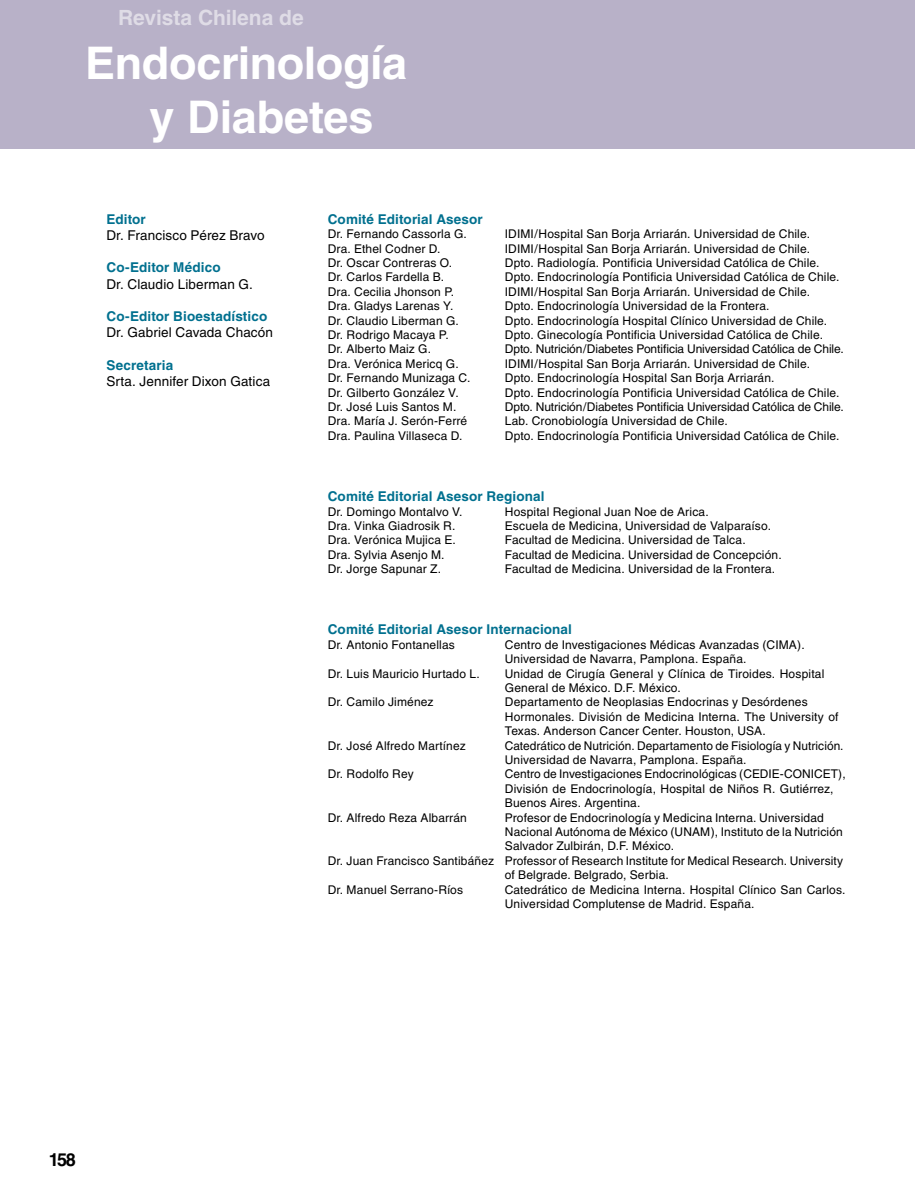
<style>
.page{position:relative;width:915px;height:1191px;background:#fff}
.page>*{position:absolute;margin:0;border:0;box-sizing:border-box;transform-origin:0 0}
.t1{font:700 45px/54px "Helvetica";letter-spacing:-.01em;color:#fff}
.t2{font:700 21px "Helvetica";letter-spacing:-.005em;color:#dfdce6}
.t3{font:700 18px "Helvetica";color:#000}
.t4{font:700 13.5px "Helvetica";letter-spacing:.01em;color:#00708f}
.t5{font:13.5px "Helvetica";letter-spacing:.01em;color:#000}
.t6{font:12px/14.4px "Helvetica";letter-spacing:.01em;color:#000}
</style>
<div class="page">
<div style="left:0;top:0;width:914px;height:149px;background:#b8b1c8"></div>
<h2 class="t2" style="left:118px;top:5px;width:187px">Revista Chilena de</h2>
<h1 class="t1" style="left:150px;top:35px;width:259px;text-indent:-64px">Endocrinología y Diabetes</h1>
<p class="t4" style="left:106px;top:211px;width:41px">Editor</p>
<p class="t5" style="left:106px;top:227px;width:160px">Dr. Francisco Pérez Bravo</p>
<p class="t4" style="left:106px;top:259px;width:116px">Co-Editor Médico</p>
<p class="t5" style="left:106px;top:276px;width:148px">Dr. Claudio Liberman G.</p>
<p class="t4" style="left:106px;top:308px;width:162px">Co-Editor Bioestadístico</p>
<p class="t5" style="left:106px;top:325px;width:168px">Dr. Gabriel Cavada Chacón</p>
<p class="t4" style="left:106px;top:357px;width:68px">Secretaria</p>
<p class="t5" style="left:106px;top:373px;width:165px">Srta. Jennifer Dixon Gatica</p>
<p class="t4" style="left:327px;top:211px;width:156px">Comité Editorial Asesor</p>
<p class="t6" style="left:327px;top:227px;width:141px">Dr. Fernando Cassorla G.</p>
<p class="t6" style="left:504px;top:227px;width:306px">IDIMI/Hospital San Borja Arriarán. Universidad de Chile.</p>
<p class="t6" style="left:327px;top:241px;width:114px">Dra. Ethel Codner D.</p>
<p class="t6" style="left:504px;top:241px;width:306px">IDIMI/Hospital San Borja Arriarán. Universidad de Chile.</p>
<p class="t6" style="left:327px;top:255px;width:126px">Dr. Oscar Contreras O.</p>
<p class="t6" style="left:504px;top:255px;width:316px">Dpto. Radiología. Pontificia Universidad Católica de Chile.</p>
<p class="t6" style="left:327px;top:270px;width:118px">Dr. Carlos Fardella B.</p>
<p class="t6" style="left:504px;top:270px;width:336px">Dpto. Endocrinología Pontificia Universidad Católica de Chile.</p>
<p class="t6" style="left:327px;top:284px;width:128px">Dra. Cecilia Jhonson P.</p>
<p class="t6" style="left:504px;top:284px;width:306px">IDIMI/Hospital San Borja Arriarán. Universidad de Chile.</p>
<p class="t6" style="left:327px;top:299px;width:127px">Dra. Gladys Larenas Y.</p>
<p class="t6" style="left:504px;top:299px;width:266px">Dpto. Endocrinología Universidad de la Frontera.</p>
<p class="t6" style="left:327px;top:313px;width:133px">Dr. Claudio Liberman G.</p>
<p class="t6" style="left:504px;top:313px;width:324px">Dpto. Endocrinología Hospital Clínico Universidad de Chile.</p>
<p class="t6" style="left:327px;top:327px;width:123px">Dr. Rodrigo Macaya P.</p>
<p class="t6" style="left:504px;top:327px;width:319px">Dpto. Ginecología Pontificia Universidad Católica de Chile.</p>
<p class="t6" style="left:327px;top:342px;width:105px">Dr. Alberto Maiz G.</p>
<p class="t6" style="left:504px;top:342px;width:340px">Dpto. Nutrición/Diabetes Pontificia Universidad Católica de Chile.</p>
<p class="t6" style="left:327px;top:356px;width:132px">Dra. Verónica Mericq G.</p>
<p class="t6" style="left:504px;top:356px;width:306px">IDIMI/Hospital San Borja Arriarán. Universidad de Chile.</p>
<p class="t6" style="left:327px;top:371px;width:144px">Dr. Fernando Munizaga C.</p>
<p class="t6" style="left:504px;top:371px;width:271px">Dpto. Endocrinología Hospital San Borja Arriarán.</p>
<p class="t6" style="left:327px;top:385px;width:132px">Dr. Gilberto González V.</p>
<p class="t6" style="left:504px;top:385px;width:336px">Dpto. Endocrinología Pontificia Universidad Católica de Chile.</p>
<p class="t6" style="left:327px;top:399px;width:130px">Dr. José Luis Santos M.</p>
<p class="t6" style="left:504px;top:399px;width:340px">Dpto. Nutrición/Diabetes Pontificia Universidad Católica de Chile.</p>
<p class="t6" style="left:327px;top:414px;width:141px">Dra. María J. Serón-Ferré</p>
<p class="t6" style="left:504px;top:414px;width:224px">Lab. Cronobiología Universidad de Chile.</p>
<p class="t6" style="left:327px;top:428px;width:136px">Dra. Paulina Villaseca D.</p>
<p class="t6" style="left:504px;top:428px;width:336px">Dpto. Endocrinología Pontificia Universidad Católica de Chile.</p>
<p class="t4" style="left:327px;top:488px;width:218px">Comité Editorial Asesor Regional</p>
<p class="t6" style="left:327px;top:504px;width:136px">Dr. Domingo Montalvo V.</p>
<p class="t6" style="left:504px;top:504px;width:205px">Hospital Regional Juan Noe de Arica.</p>
<p class="t6" style="left:327px;top:518px;width:129px">Dra. Vinka Giadrosik R.</p>
<p class="t6" style="left:504px;top:518px;width:267px">Escuela de Medicina, Universidad de Valparaíso.</p>
<p class="t6" style="left:327px;top:533px;width:130px">Dra. Verónica Mujica E.</p>
<p class="t6" style="left:504px;top:533px;width:242px">Facultad de Medicina. Universidad de Talca.</p>
<p class="t6" style="left:327px;top:547px;width:118px">Dra. Sylvia Asenjo M.</p>
<p class="t6" style="left:504px;top:547px;width:278px">Facultad de Medicina. Universidad de Concepción.</p>
<p class="t6" style="left:327px;top:561px;width:115px">Dr. Jorge Sapunar Z.</p>
<p class="t6" style="left:504px;top:561px;width:272px">Facultad de Medicina. Universidad de la Frontera.</p>
<p class="t4" style="left:327px;top:621px;width:246px">Comité Editorial Asesor Internacional</p>
<p class="t6" style="left:327px;top:637px;width:129px">Dr. Antonio Fontanellas</p>
<p class="t6" style="left:504px;top:637px;width:301px">Centro de Investigaciones Médicas Avanzadas (CIMA).<br>Universidad de Navarra, Pamplona. España.</p>
<p class="t6" style="left:327px;top:666px;width:154px">Dr. Luis Mauricio Hurtado L.</p>
<p class="t6" style="left:504px;top:666px;width:321px">Unidad de Cirugía General y Clínica de Tiroides. Hospital<br>General de México. D.F. México.</p>
<p class="t6" style="left:327px;top:695px;width:107px">Dr. Camilo Jiménez</p>
<p class="t6" style="left:504px;top:695px;width:335px">Departamento de Neoplasias Endocrinas y Desórdenes<br>Hormonales. División de Medicina Interna. The University of<br>Texas. Anderson Cancer Center. Houston, USA.</p>
<p class="t6" style="left:327px;top:738px;width:139px">Dr. José Alfredo Martínez</p>
<p class="t6" style="left:504px;top:738px;width:340px">Catedrático de Nutrición. Departamento de Fisiología y Nutrición.<br>Universidad de Navarra, Pamplona. España.</p>
<p class="t6" style="left:327px;top:767px;width:87px">Dr. Rodolfo Rey</p>
<p class="t6" style="left:504px;top:767px;width:342px">Centro de Investigaciones Endocrinológicas (CEDIE-CONICET),<br>División de Endocrinología, Hospital de Niños R. Gutiérrez,<br>Buenos Aires. Argentina.</p>
<p class="t6" style="left:327px;top:810px;width:141px">Dr. Alfredo Reza Albarrán</p>
<p class="t6" style="left:504px;top:810px;width:320px">Profesor de Endocrinología y Medicina Interna. Universidad</p>
<p class="t6" style="left:504px;top:824px;width:339px">Nacional Autónoma de México (UNAM), Instituto de la Nutrición</p>
<p class="t6" style="left:504px;top:839px;width:171px">Salvador Zulbirán, D.F. México.</p>
<p class="t6" style="left:327px;top:853px;width:517px">Dr. Juan Francisco Santibáñez Professor of Research Institute for Medical Research. University</p>
<p class="t6" style="left:504px;top:867px;width:165px">of Belgrade. Belgrado, Serbia.</p>
<p class="t6" style="left:327px;top:882px;width:137px">Dr. Manuel Serrano-Ríos</p>
<p class="t6" style="left:504px;top:882px;width:342px">Catedrático de Medicina Interna. Hospital Clínico San Carlos.<br>Universidad Complutense de Madrid. España.</p>
<h3 class="t3" style="left:49px;top:1148px;width:28px">158</h3>
</div>
